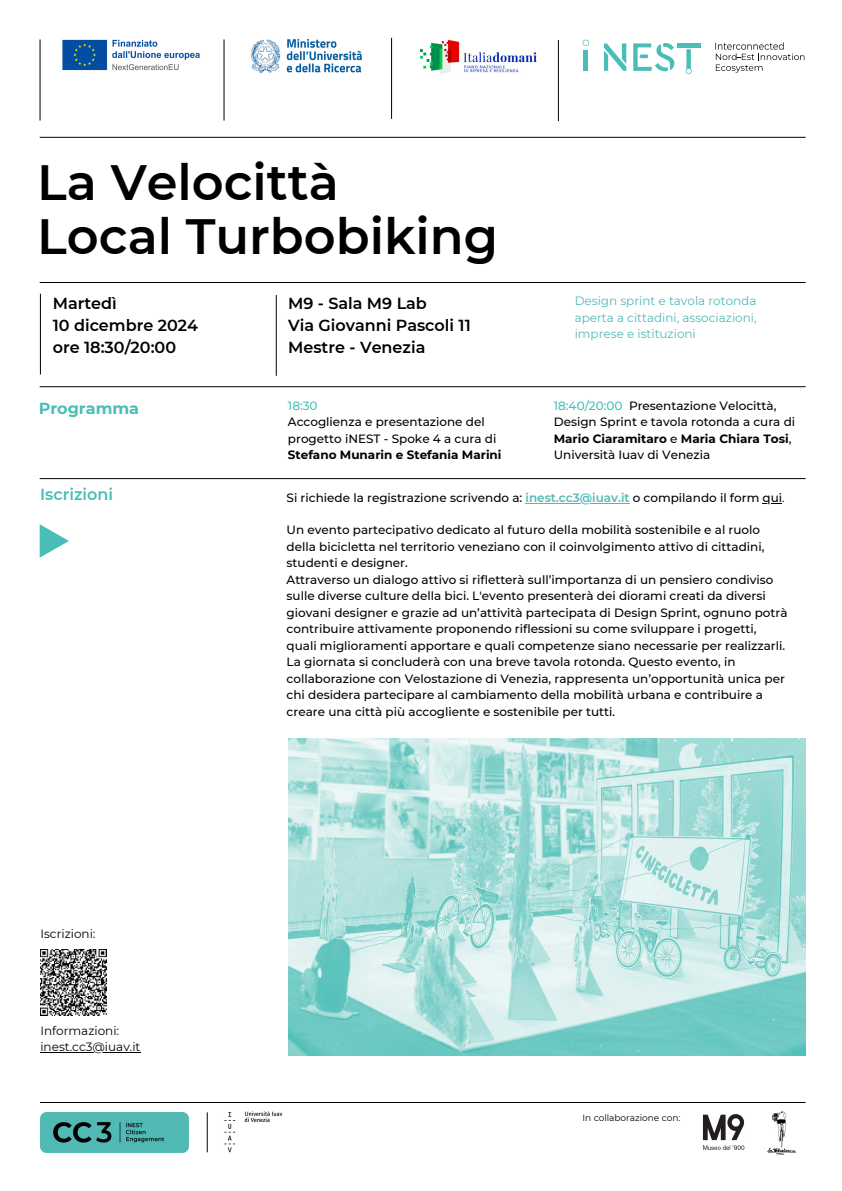
<style>
.page{position:relative;width:842px;height:1191px;background:#fff}
.page>*{position:absolute;margin:0;border:0;box-sizing:border-box;transform-origin:0 0}
.t1{font:600 49.5px/54px "Montserrat";color:#000}
.t2{font:600 16px/21.8px "Montserrat";color:#000}
.t3{font:600 16px "Montserrat";color:#49beb6}
.t4{font:700 16px "Montserrat";color:#49beb6}
.t5{font:500 12px/16.5px "Montserrat";color:#000}
.t6{font:12px/16.5px "Montserrat";color:#51bab5;text-align:justify}
.t7{font:12px "Montserrat";color:#000}
.t8{font:9px "Montserrat";color:#000}
.s1{color:#49beb6}
.s2{font-weight:700}
.s3{font-weight:600;color:#51bab5}
.s4{font-weight:400}
</style>
<div class="page">
<hr style="left:40px;top:282px;width:766px;height:1px;background:#000">
<hr style="left:40px;top:137px;width:766px;height:1px;background:#000">
<hr style="left:276px;top:295px;width:1px;height:81px;background:#000">
<hr style="left:40px;top:1101px;width:766px;height:1px;background:#000">
<hr style="left:40px;top:386px;width:766px;height:1px;background:#000">
<hr style="left:40px;top:294px;width:1px;height:80px;background:#000">
<hr style="left:391px;top:38px;width:1px;height:81px;background:#000">
<hr style="left:558px;top:40px;width:1px;height:81px;background:#000">
<hr style="left:224px;top:39px;width:1px;height:81px;background:#000">
<img style="left:62px;top:39px;width:138px;height:32px">
<img style="left:252px;top:39px;width:110px;height:33px">
<img style="left:419px;top:39px;width:118px;height:35px">
<hr style="left:40px;top:39px;width:1px;height:81px;background:#000">
<svg style="left:582px;top:40px;width:7px;height:6px"></svg>
<hr style="left:584px;top:50px;width:4px;height:21px;background:#49beb6">
<svg style="left:604px;top:43px;width:22px;height:28px"></svg>
<svg style="left:633px;top:43px;width:41px;height:28px"></svg>
<hr style="left:677px;top:43px;width:23px;height:4px;background:#49beb6">
<svg style="left:686px;top:49px;width:6px;height:25px"></svg>
<img style="left:715px;top:42px;width:69px;height:8px">
<svg style="left:716px;top:53px;width:88px;height:20px"></svg>
<img style="left:40px;top:1112px;width:148px;height:39px">
<hr style="left:207px;top:1112px;width:1px;height:40px;background:#000">
<img style="left:224px;top:1111px;width:58px;height:41px">
<svg style="left:40px;top:524px;width:29px;height:33px"></svg>
<hr style="left:40px;top:478px;width:766px;height:1px;background:#000">
<img style="left:767px;top:1111px;width:30px;height:44px">
<img style="left:288px;top:738px;width:518px;height:317px">
<img style="left:40px;top:949px;width:66px;height:66px">
<img style="left:702px;top:1114px;width:43px;height:36px">
<hr style="left:526px;top:503px;width:104px;height:1px;background:#51bab5">
<svg style="left:763px;top:503px;width:19px;height:1px"></svg>
<hr style="left:40px;top:1052px;width:101px;height:1px;background:#000">
<p class="t1" style="left:37px;top:155px;width:462px">La Velocittà<br>Local Turbobiking</p>
<p class="t2" style="left:53px;top:292px;width:147px">Martedì<br>10 dicembre 2024 ore 18:30/20:00</p>
<p class="t2" style="left:288px;top:292px;width:184px">M9 - Sala M9 Lab<br>Via Giovanni Pascoli 11<br>Mestre - Venezia</p>
<p class="t6" style="left:575px;top:292px;width:183px">Design sprint e tavola rotonda aperta a cittadini, associazioni, imprese e istituzioni</p>
<p class="t4" style="left:39px;top:398px;width:102px">Programma</p>
<p class="t5" style="left:288px;top:397px;width:215px"><span class="s1">18:30<br></span>Accoglienza e presentazione del progetto iNEST - Spoke 4 a cura di<br><span class="s2">Stefano Munarin e Stefania Marini</span></p>
<p class="t5" style="left:554px;top:397px;width:243px"><span class="s1">18:40/20:00</span> Presentazione Velocittà,<br>Design Sprint e tavola rotonda a cura di<br><span class="s2">Mario Ciaramitaro</span> e <span class="s2">Maria Chiara Tosi</span>,</p>
<h2 class="t5" style="left:554px;top:446px;width:158px">Università Iuav di Venezia</h2>
<p class="t3" style="left:40px;top:484px;width:75px">Iscrizioni</p>
<p class="t5" style="left:287px;top:489px;width:500px">Si richiede la registrazione scrivendo a: <span class="s3">inest.cc3@iuav.it</span> o compilando il form qui<span class="s4">.</span></p>
<h4 class="t7" style="left:40px;top:926px;width:57px">Iscrizioni:</h4>
<p class="t7" style="left:40px;top:1023px;width:80px">Informazioni:</p>
<h2 class="t7" style="left:40px;top:1039px;width:102px">inest.cc3@iuav.it</h2>
<p class="t5" style="left:287px;top:521px;width:502px">Un evento partecipativo dedicato al futuro della mobilità sostenibile e al ruolo della bicicletta nel territorio veneziano con il coinvolgimento attivo di cittadini, studenti e designer.<br>Attraverso un dialogo attivo si rifletterà sull’importanza di un pensiero condiviso sulle diverse culture della bici. L'evento presenterà dei diorami creati da diversi giovani designer e grazie ad un’attività partecipata di Design Sprint, ognuno potrà contribuire attivamente proponendo riflessioni su come sviluppare i progetti, quali miglioramenti apportare e quali competenze siano necessarie per realizzarli.<br>La giornata si concluderà con una breve tavola rotonda. Questo evento, in collaborazione con Velostazione di Venezia, rappresenta un’opportunità unica per chi desidera partecipare al cambiamento della mobilità urbana e contribuire a creare una città più accogliente e sostenibile per tutti.</p>
<h2 class="t8" style="left:582px;top:1112px;width:99px">In collaborazione con:</h2>
</div>
